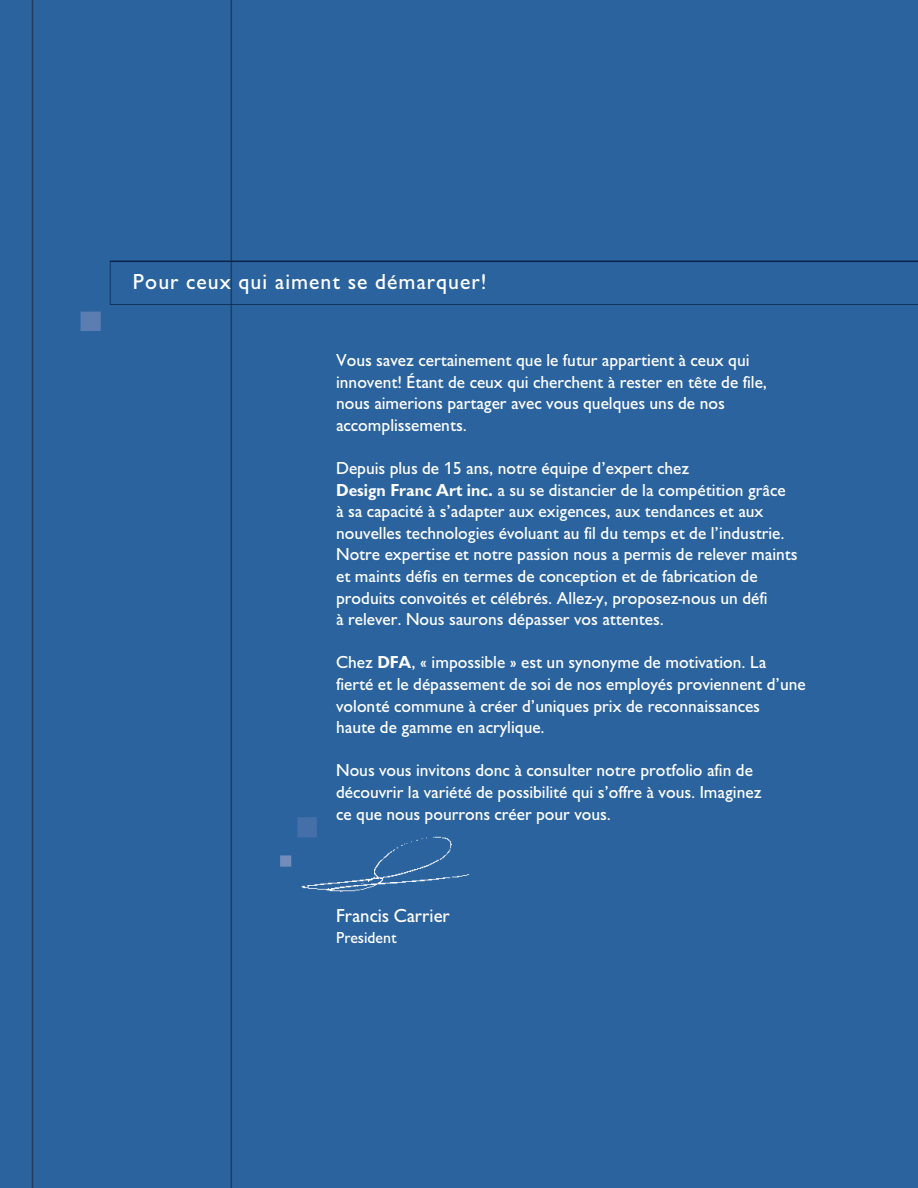
<style>
.page{position:relative;width:918px;height:1188px;background:#2a639e}
.page>*{position:absolute;margin:0;border:0;box-sizing:border-box;transform-origin:0 0}
.t1{font:22.5px "Chantilly";letter-spacing:.045em;color:#fff}
.t2{font:19.5px "Chantilly";color:#fff}
.t3{font:18px/21.6px "Chantilly";color:#fff}
.t4{font:16.5px "Chantilly";color:#fff}
.s1{font-weight:700}
</style>
<div class="page">
<img style="left:299px;top:835px;width:178px;height:58px">
<p class="t1" style="left:133px;top:270px;width:355px">Pour ceux qui aiment se démarquer!</p>
<p class="t3" style="left:336px;top:350px;width:432px">Vous savez certainement que le futur appartient à ceux qui innovent! Étant de ceux qui cherchent à rester en tête de file, nous aimerions partager avec vous quelques uns de nos accomplissements.</p>
<p class="t3" style="left:336px;top:458px;width:463px">Depuis plus de 15 ans, notre équipe d’expert chez<br><span class="s1">Design Franc Art inc.</span> a su se distancier de la compétition grâce à sa capacité à s’adapter aux exigences, aux tendances et aux nouvelles technologies évoluant au fil du temps et de l’industrie.<br>Notre expertise et notre passion nous a permis de relever maints et maints défis en termes de conception et de fabrication de produits convoités et célébrés. Allez-y, proposez-nous un défi<br>à relever. Nous saurons dépasser vos attentes.</p>
<p class="t3" style="left:336px;top:652px;width:471px">Chez <span class="s1">DFA</span>, « impossible » est un synonyme de motivation. La fierté et le dépassement de soi de nos employés proviennent d’une volonté commune à créer d’uniques prix de reconnaissances<br>haute de gamme en acrylique.</p>
<p class="t3" style="left:336px;top:760px;width:427px">Nous vous invitons donc à consulter notre protfolio afin de découvrir la variété de possibilité qui s’offre à vous. Imaginez ce que nous pourrons créer pour vous.</p>
<p class="t2" style="left:336px;top:904px;width:115px">Francis Carrier</p>
<p class="t4" style="left:336px;top:928px;width:62px">President</p>
</div>
